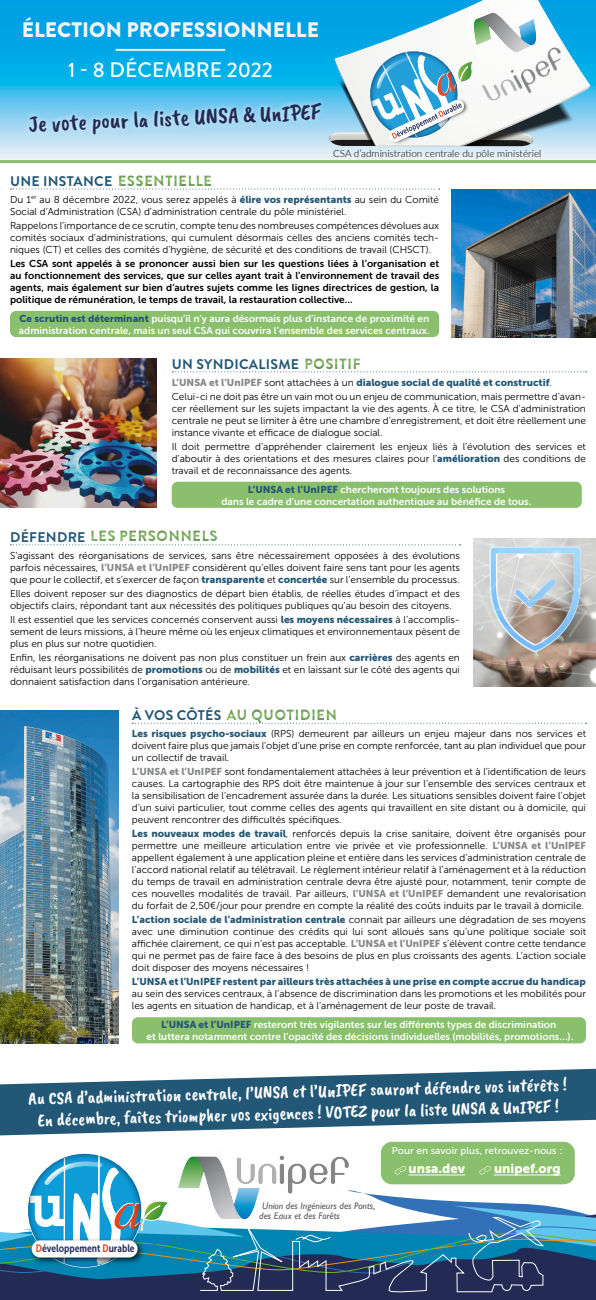
<style>
.page{position:relative;width:596px;height:1300px;background:#fff}
.page>*{position:absolute;margin:0;border:0;box-sizing:border-box;transform-origin:0 0}
.t1{font:23px "Caveat Brush";color:#232a54}
.t2{font:900 21px "Brandon Grotesque";color:#f5f5f5}
.t3{font:500 21px "Brandon Grotesque";color:#fff}
.t4{font:18px/21.5px "Caveat Brush";color:#fff;text-align:center}
.TITRE{font:900 15px "Brandon Grotesque";letter-spacing:.02em;color:#8ac06d}
.TITRE-2{font:700 14px "Brandon Grotesque";letter-spacing:.02em;color:#235776}
.t5{font:13px "Museo Sans 900";color:#fff}
.t6{font:10.7px "Museo Sans Cond 700";color:#242d5c}
.t7{font:10px/12px "Museo Sans 300";color:#000;text-align:justify}
.t8{font:10px/12px "Museo Sans 700";color:#fff}
.t9{font:10px/12px "Museo Sans 700";color:#000;text-align:justify}
.t10{font:10px "Museo Sans 900";color:#235776}
.t11{font:300 10px "Lato";color:#000}
.t12{font:10px "Museo Sans 500";color:#fff}
.t13{font:italic 9.5px/9.5px "Gill Sans";color:#575756}
.s1{font-weight:900;font-size:15px;color:#8ac06d}
.s2{font-family:"Museo Sans 900";color:#235776}
.s3{color:#868789}
.s4{font-family:"Museo Sans 300";color:#000}
.s5{font-weight:700;font-size:14px;color:#235776}
.s6{font-family:"Museo Sans 900";color:#868789}
.s7{color:#e44521}
</style>
<div class="page">
<svg style="left:0;top:0;width:595px;height:160px;background:#67c4ec"></svg>
<div style="left:334px;top:0;width:255px;height:24px;background:#00a0e3"></div>
<img style="left:458px;top:0;width:92px;height:24px">
<img style="left:381px;top:146px;width:95px;height:2px">
<hr style="left:0;top:160px;width:595px;height:3px;background:#8ac06d">
<div style="left:383px;top:1144px;width:189px;height:38px;background:#8ac06d;border-radius:9px"></div>
<div style="left:380px;top:1142px;width:194px;height:42px;border:5px solid #8ac06d;border-radius:9px"></div>
<svg style="left:0;top:1154px;width:595px;height:146px"></svg>
<svg style="left:0;top:1068px;width:595px;height:68px;fill:#235776"></svg>
<svg style="left:10px;top:189px;width:429px;height:1px"></svg>
<svg style="left:172px;top:371px;width:414px;height:1px"></svg>
<svg style="left:132px;top:723px;width:454px;height:1px"></svg>
<svg style="left:10px;top:544px;width:450px;height:1px"></svg>
<svg style="left:23px;top:24px;width:566px;height:122px"></svg>
<img style="left:451px;top:189px;width:144px;height:148px">
<img style="left:473px;top:538px;width:122px;height:148px">
<img style="left:0;top:359px;width:157px;height:149px">
<img style="left:0;top:710px;width:118px;height:333px">
<div style="left:301px;top:352px;width:69px;height:24px;background:#000;opacity:.5"></div>
<div style="left:223px;top:703px;width:123px;height:24px;background:#000;opacity:.5"></div>
<div style="left:115px;top:169px;width:106px;height:24px;background:#000;opacity:.5"></div>
<div style="left:87px;top:525px;width:140px;height:24px;background:#000;opacity:.5"></div>
<div style="left:11px;top:312px;width:427px;height:24px;background:#8ac06d;border-radius:5px"></div>
<div style="left:10px;top:311px;width:429px;height:26px;border:2px solid #8ac06d;border-radius:5px"></div>
<div style="left:172px;top:483px;width:408px;height:24px;background:#8ac06d;border-radius:5px"></div>
<div style="left:171px;top:482px;width:410px;height:26px;border:2px solid #8ac06d;border-radius:5px"></div>
<div style="left:133px;top:1018px;width:451px;height:24px;background:#8ac06d;border-radius:5px"></div>
<div style="left:132px;top:1017px;width:453px;height:26px;border:2px solid #8ac06d;border-radius:5px"></div>
<h2 class="t2" style="left:22px;top:15px;width:298px">ÉLECTION PROFESSIONNELLE</h2>
<h2 class="t3" style="left:68px;top:55px;width:206px">1 - 8 DÉCEMBRE 2022</h2>
<p class="t1" style="left:28px;top:110px;width:294px;rotate:-2deg">Je vote pour la liste UNSA &amp; UnIPEF</p>
<p class="t11" style="left:333px;top:146px;width:210px">CSA d’administration centrale du pôle ministériel</p>
<p class="TITRE-2" style="left:10px;top:171px;width:203px">UNE INSTANCE <span class="s1">ESSENTIELLE</span></p>
<p class="t7" style="left:10px;top:193px;width:430px">Du 1<sup>er</sup> au 8 décembre 2022, vous serez appelés à <span class="s2">élire vos représentants</span> au sein du Comité<br>Social d’Administration (CSA) d’administration centrale du pôle ministériel.</p>
<p class="t7" style="left:10px;top:219px;width:430px">Rappelons l’importance de ce scrutin, compte tenu des nombreuses compétences dévolues aux comités sociaux d’administrations, qui cumulent désormais celles des anciens comités tech&shy;niques (CT) et celles des comités d’hygiène, de sécurité et des conditions de travail (CHSCT).</p>
<p class="t9" style="left:10px;top:257px;width:430px">Les CSA sont appelés à se prononcer aussi bien sur les questions liées à l’organisation et au fonctionnement des services, que sur celles ayant trait à l’environnement de travail des agents, mais également sur bien d‘autres sujets comme les lignes directrices de gestion, la politique de rémunération, le temps de travail, la restauration collective...</p>
<p class="t8" style="left:19px;top:312px;width:412px"><span class="s2">Ce scrutin est déterminant</span> puisqu’il n’y aura désormais plus d’instance de proximité en administration centrale, mais un seul CSA qui couvrira l’ensemble des services centraux.</p>
<p class="TITRE-2" style="left:172px;top:354px;width:190px">UN SYNDICALISME <span class="s1">POSITIF</span></p>
<p class="t10" style="left:171px;top:376px;width:381px"><span class="s3">L’UNSA et l’UnIPEF</span> <span class="s4">sont attachées à un</span> dialogue social de qualité et constructif<span class="s4">.</span></p>
<p class="t7" style="left:171px;top:390px;width:415px">Celui-ci ne doit pas être un vain mot ou un enjeu de communication, mais permettre d’avan&shy;cer réellement sur les sujets impactant la vie des agents. À ce titre, le CSA d’administration centrale ne peut se limiter à être une chambre d’enregistrement, et doit être réellement une instance vivante et efficace de dialogue social.</p>
<p class="t7" style="left:171px;top:440px;width:415px">Il doit permettre d’appréhender clairement les enjeux liés à l’évolution des services et d’aboutir à des orientations et des mesures claires pour l’<span class="s2">amélioration</span> des conditions de travail et de reconnaissance des agents.</p>
<p class="t8" style="left:248px;top:483px;width:258px"><span class="s2">L’UNSA et l’UnIPEF</span> chercheront toujours des solutions</p>
<p class="t8" style="left:221px;top:495px;width:311px">dans le cadre d’une concertation authentique au bénéfice de tous.</p>
<p class="TITRE" style="left:10px;top:526px;width:209px"><span class="s5">DÉFENDRE</span> LES PERSONNELS</p>
<p class="t7" style="left:10px;top:549px;width:451px">S’agissant des réorganisations de services, sans être nécessairement opposées à des évolutions parfois nécessaires, <span class="s6">l’UNSA et l’UnIPEF</span> considèrent qu’elles doivent faire sens tant pour les agents que pour le collectif, et s’exercer de façon <span class="s2">transparente</span> et <span class="s2">concertée</span> sur l’ensemble du processus.</p>
<p class="t7" style="left:10px;top:587px;width:451px">Elles doivent reposer sur des diagnostics de départ bien établis, de réelles études d’impact et des objectifs clairs, répondant tant aux nécessités des politiques publiques qu’au besoin des citoyens.</p>
<p class="t7" style="left:10px;top:613px;width:451px">Il est essentiel que les services concernés conservent aussi <span class="s2">les moyens nécessaires</span> à l’accomplis&shy;sement de leurs missions, à l’heure même où les enjeux climatiques et environnementaux pèsent de plus en plus sur notre quotidien.</p>
<p class="t7" style="left:10px;top:651px;width:451px">Enfin, les réorganisations ne doivent pas non plus constituer un frein aux <span class="s2">carrières</span> des agents en réduisant leurs possibilités de <span class="s2">promotions</span> ou de <span class="s2">mobilités</span> et en laissant sur le côté des agents qui donnaient satisfaction dans l’organisation antérieure.</p>
<p class="TITRE" style="left:132px;top:704px;width:206px"><span class="s5">À VOS CÔTÉS</span> AU QUOTIDIEN</p>
<p class="t7" style="left:132px;top:728px;width:455px"><span class="s2">Les risques psycho-sociaux</span> (RPS) demeurent par ailleurs un enjeu majeur dans nos services et doivent faire plus que jamais l’objet d’une prise en compte renforcée, tant au plan individuel que pour un collectif de travail.</p>
<p class="t7" style="left:132px;top:766px;width:455px"><span class="s6">L’UNSA et l’UnIPEF</span> sont fondamentalement attachées à leur prévention et à l’identification de leurs causes. La cartographie des RPS doit être maintenue à jour sur l’ensemble des services centraux et la sensibilisation de l’encadrement assurée dans la durée. Les situations sensibles doivent faire l’objet d’un suivi particulier, tout comme celles des agents qui travaillent en site distant ou à domicile, qui peuvent rencontrer des difficultés spécifiques.</p>
<p class="t7" style="left:132px;top:828px;width:455px"><span class="s2">Les nouveaux modes de travail</span>, renforcés depuis la crise sanitaire, doivent être organisés pour permettre une meilleure articulation entre vie privée et vie professionnelle. <span class="s6">L’UNSA et l’UnIPEF </span>appellent également à une application pleine et entière dans les services d’administration centrale de l’accord national relatif au télétravail. Le règlement intérieur relatif à l’aménagement et à la réduction du temps de travail en administration centrale devra être ajusté pour, notamment, tenir compte de ces nouvelles modalités de travail. Par ailleurs, <span class="s6">l’UNSA et l’UnIPEF</span> demandent une revalorisation du forfait de 2,50€/jour pour prendre en compte la réalité des coûts induits par le travail à domicile.</p>
<p class="t7" style="left:132px;top:914px;width:455px"><span class="s2">L’action sociale de l’administration centrale</span> connait par ailleurs une dégradation de ses moyens avec une diminution continue des crédits qui lui sont alloués sans qu’une politique sociale soit affichée clairement, ce qui n’est pas acceptable. <span class="s6">L’UNSA et l’UnIPEF</span> s’élèvent contre cette tendance qui ne permet pas de faire face à des besoins de plus en plus croissants des agents. L’action sociale doit disposer des moyens nécessaires !</p>
<p class="t7" style="left:132px;top:976px;width:455px"><span class="s2">L’UNSA et l’UnIPEF restent par ailleurs très attachées à une prise en compte accrue du handicap </span>au sein des services centraux, à l’absence de discrimination dans les promotions et les mobilités pour les agents en situation de handicap, et à l’aménagement de leur poste de travail.</p>
<p class="t8" style="left:146px;top:1019px;width:428px;text-align:center"><span class="s2">L’UNSA et l’UnIPEF</span> resteront très vigilantes sur les différents types de discrimination<br>et luttera notamment contre l’opacité des décisions individuelles (mobilités, promotions…).</p>
<h3 class="t4" style="left:28px;top:1090px;width:540px;rotate:-2deg">Au CSA d’administration centrale, l’UNSA et l’UnIPEF sauront défendre vos intérêts !<br>En décembre, faîtes triompher vos exigences ! VOTEZ pour la liste UNSA &amp; UnIPEF !</h3>
<p class="t6" style="left:36px;top:1243px;width:100px"><span class="s7">D</span>éveloppement <span class="s7">D</span>urable</p>
<p class="t13" style="left:259px;top:1201px;width:117px;text-indent:3px">Union des Ingénieurs des Ponts, des Eaux et des Forêts</p>
<p class="t12" style="left:391px;top:1145px;width:172px">Pour en savoir plus, retrouvez-nous :</p>
<h3 class="t5" style="left:408px;top:1161px;width:58px">unsa.dev</h3>
<h3 class="t5" style="left:493px;top:1161px;width:68px">unipef.org</h3>
</div>
